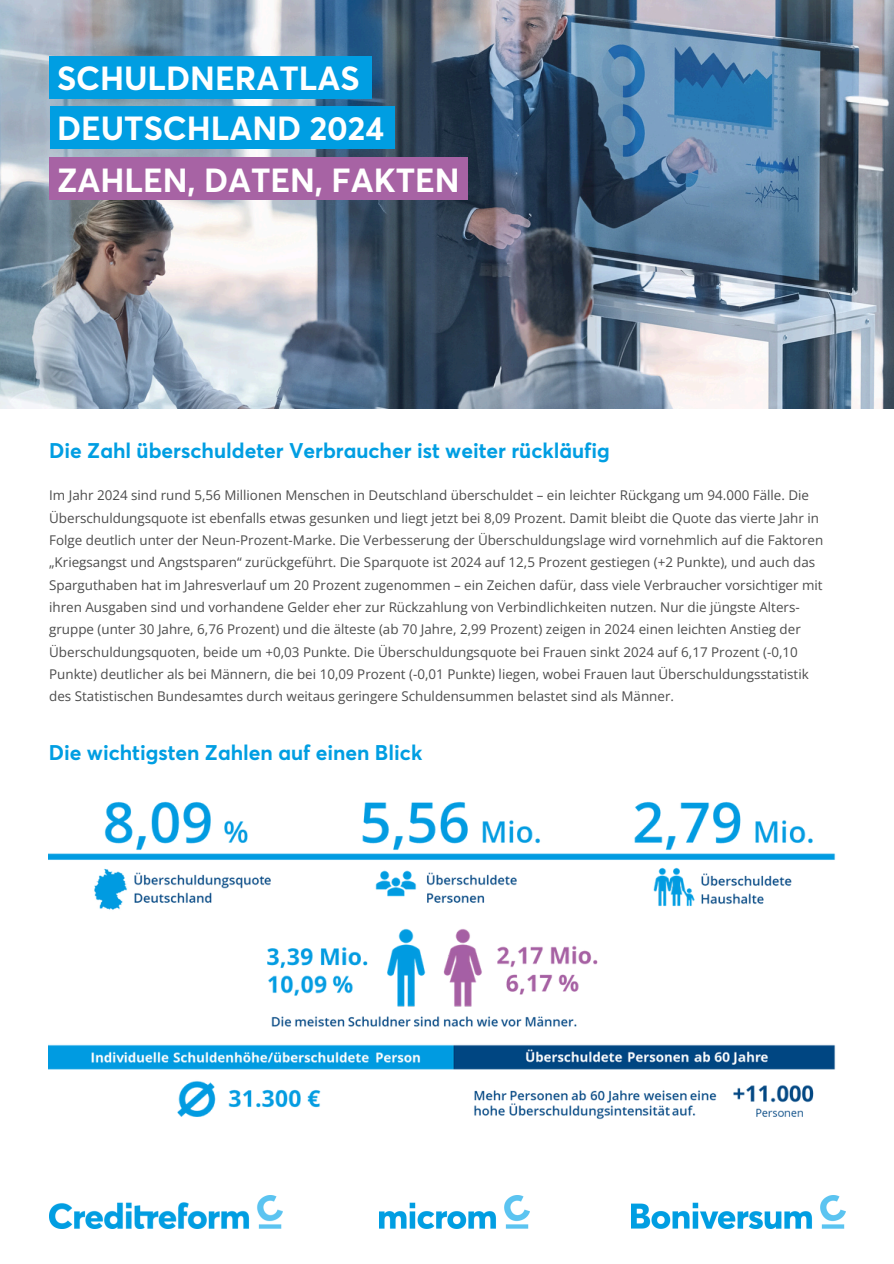
<style>
.page{position:relative;width:894px;height:1264px;background:#fff}
.page>*{position:absolute;margin:0;border:0;box-sizing:border-box;transform-origin:0 0}
.t1{font:700 33px "Averta";color:#fff}
.t2{font:700 21px "Averta";color:#009ee2}
.t3{font:13.35px/22.4px "Open Sans";color:#4c4c4c}
</style>
<div class="page">
<img style="left:631px;top:1195px;width:214px;height:33px">
<img style="left:0;top:0;width:893px;height:408px">
<div style="left:50px;top:57px;width:322px;height:42px;background:#009ee2"></div>
<div style="left:50px;top:107px;width:344px;height:42px;background:#009ee2"></div>
<div style="left:49px;top:157px;width:418px;height:43px;background:#a763a4"></div>
<img style="left:49px;top:1195px;width:233px;height:33px">
<img style="left:379px;top:1195px;width:150px;height:33px">
<img style="left:49px;top:801px;width:787px;height:319px">
<h1 class="t1" style="left:57px;top:57px;width:304px">SCHULDNERATLAS</h1>
<h1 class="t1" style="left:57px;top:107px;width:328px">DEUTSCHLAND 2024</h1>
<h2 class="t1" style="left:57px;top:160px;width:404px">ZAHLEN, DATEN, FAKTEN</h2>
<p class="t2" style="left:49px;top:437px;width:562px">Die Zahl überschuldeter Verbraucher ist weiter rückläufig</p>
<p class="t3" style="left:49px;top:484px;width:775px">Im Jahr 2024 sind rund 5,56 Millionen Menschen in Deutschland überschuldet – ein leichter Rückgang um 94.000 Fälle. Die Überschuldungsquote ist ebenfalls etwas gesunken und liegt jetzt bei 8,09 Prozent. Damit bleibt die Quote das vierte Jahr in Folge deutlich unter der Neun-Prozent-Marke. Die Verbesserung der Überschuldungslage wird vornehmlich auf die Faktoren „Kriegsangst und Angstsparen“ zurückgeführt. Die Sparquote ist 2024 auf 12,5 Prozent gestiegen (+2 Punkte), und auch das Sparguthaben hat im Jahresverlauf um 20 Prozent zugenommen – ein Zeichen dafür, dass viele Verbraucher vorsichtiger mit ihren Ausgaben sind und vorhandene Gelder eher zur Rückzahlung von Verbindlichkeiten nutzen. Nur die jüngste Alters&shy;gruppe (unter 30 Jahre, 6,76 Prozent) und die älteste (ab 70 Jahre, 2,99 Prozent) zeigen in 2024 einen leichten Anstieg der Überschuldungsquoten, beide um +0,03 Punkte. Die Überschuldungsquote bei Frauen sinkt 2024 auf 6,17 Prozent (-0,10<br>Punkte) deutlicher als bei Männern, die bei 10,09 Prozent (-0,01 Punkte) liegen, wobei Frauen laut Überschuldungsstatistik des Statistischen Bundesamtes durch weitaus geringere Schuldensummen belastet sind als Männer.</p>
<p class="t2" style="left:49px;top:739px;width:375px">Die wichtigsten Zahlen auf einen Blick</p>
</div>
